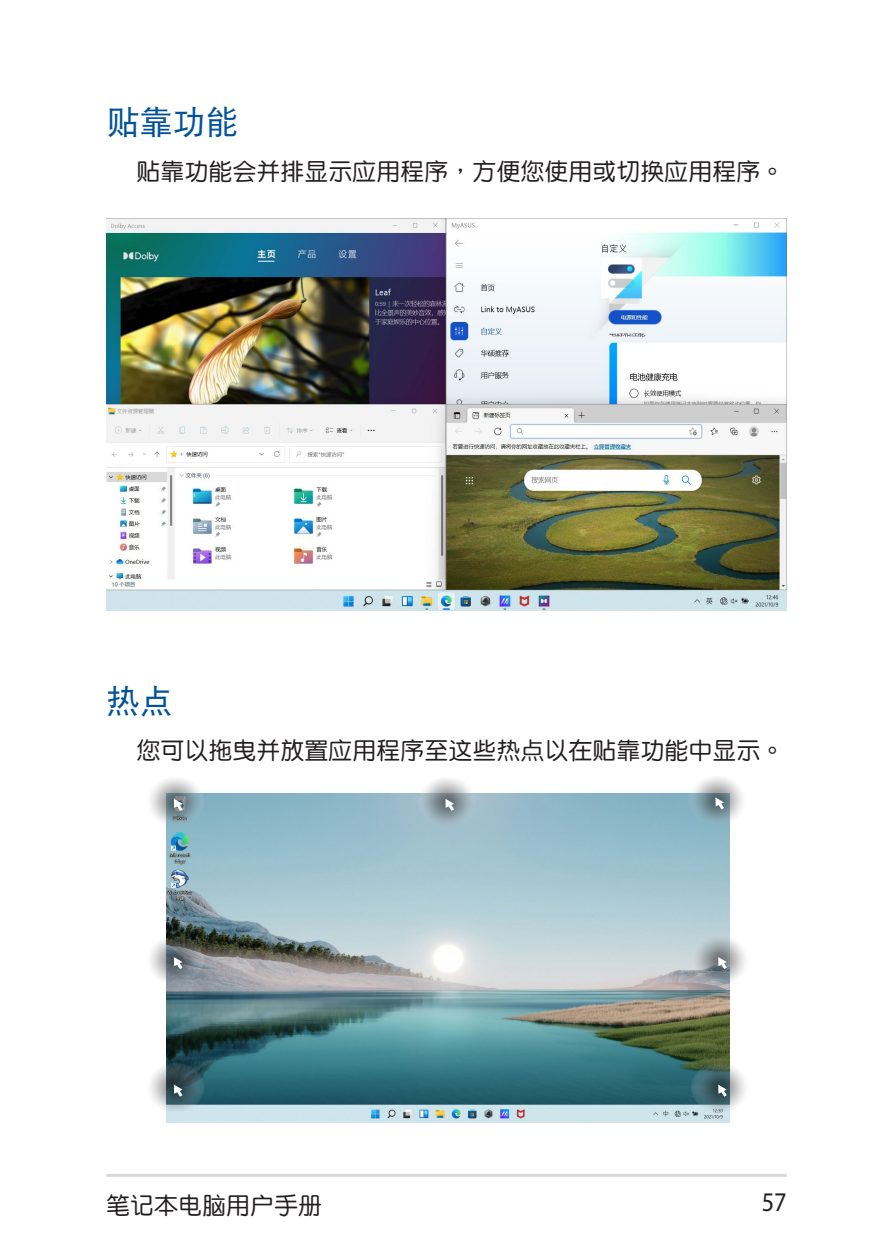
<style>
.page{position:relative;width:893px;height:1259px;background:#fff}
.page>*{position:absolute;margin:0;border:0;box-sizing:border-box;transform-origin:0 0}
.t1{font:33px "DF Hei GB5 Std W5";color:#01529a}
.t2{font:27px "Myriad Pro";color:#231f20;scale:.9 1}
.t3{font:24px "DF Yuan GB5 Std W5";color:#231f20}
</style>
<div class="page">
<hr style="left:106px;top:1173px;width:681px;height:3px;background:#d8d8d8">
<img style="left:106px;top:218px;width:680px;height:393px">
<img style="left:166px;top:793px;width:564px;height:329px">
<svg style="left:146px;top:777px;width:58px;height:49px"></svg>
<svg style="left:174px;top:799px;width:9px;height:12px"></svg>
<svg style="left:418px;top:777px;width:58px;height:49px;background:#aab7be"></svg>
<svg style="left:445px;top:799px;width:9px;height:12px"></svg>
<svg style="left:688px;top:775px;width:58px;height:50px"></svg>
<svg style="left:715px;top:797px;width:9px;height:12px"></svg>
<svg style="left:146px;top:935px;width:58px;height:49px;background:#909698"></svg>
<svg style="left:174px;top:957px;width:9px;height:12px"></svg>
<svg style="left:691px;top:935px;width:58px;height:49px;background:#b1b8bc"></svg>
<svg style="left:718px;top:957px;width:9px;height:12px"></svg>
<svg style="left:146px;top:1063px;width:58px;height:49px;background:#768a91"></svg>
<svg style="left:174px;top:1084px;width:9px;height:12px"></svg>
<svg style="left:691px;top:1063px;width:58px;height:49px;background:#799194"></svg>
<svg style="left:718px;top:1084px;width:9px;height:12px"></svg>
<h1 class="t1" style="left:107px;top:104px;width:133px">貼靠功能</h1>
<p class="t3" style="left:136px;top:158px;width:649px">貼靠功能會並排顯示應用程序，方便您使用或切換應用程序。</p>
<h1 class="t1" style="left:107px;top:684px;width:67px">熱點</h1>
<p class="t3" style="left:137px;top:737px;width:650px">您可以拖曳並放置應用程序至這些熱點以在貼靠功能中顯示。</p>
<p class="t3" style="left:106px;top:1192px;width:218px">筆記本電腦用戶手冊</p>
<p class="t2" style="left:762px;top:1185px;width:29px">57</p>
</div>
